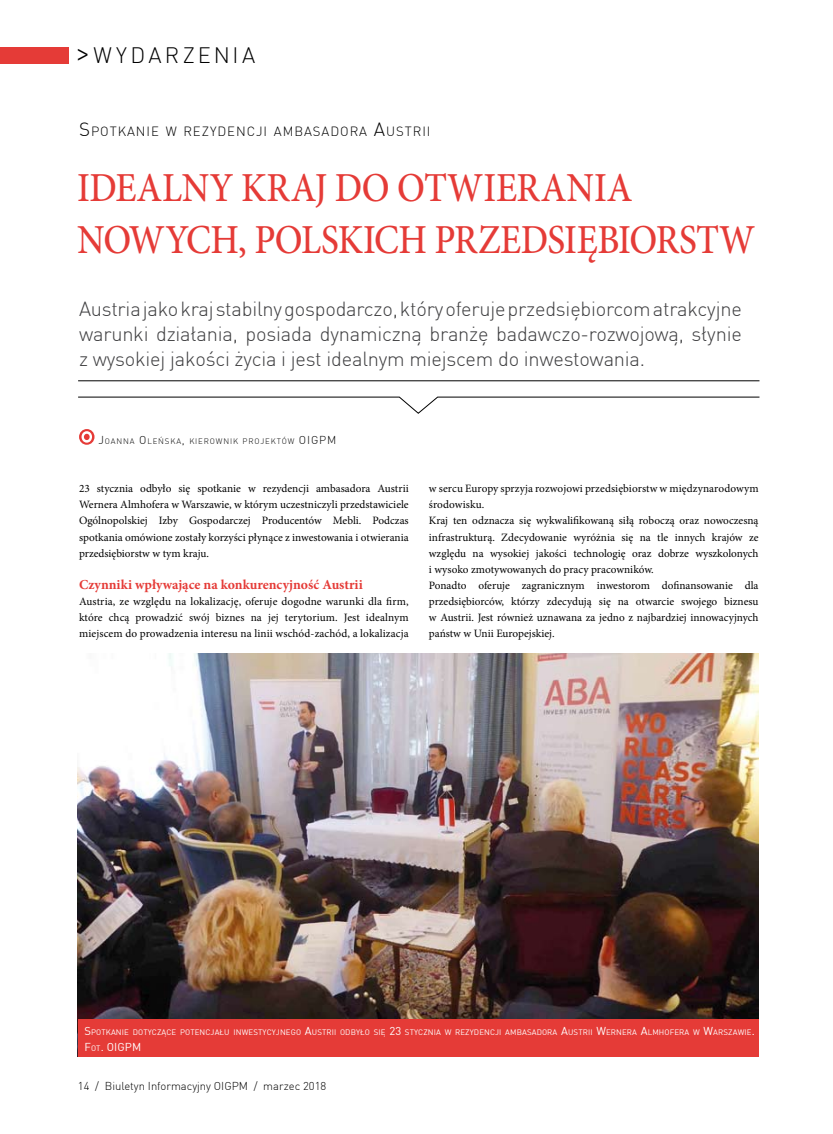
<style>
.page{position:relative;width:833px;height:1134px;background:#fff}
.page>*{position:absolute;margin:0;border:0;box-sizing:border-box;transform-origin:0 0}
.t1{font:500 41.25px/52.5px "Minion Pro";letter-spacing:-.01em;color:#e53b37;scale:.9 1}
.t2{font:300 21.88px "DINCE";letter-spacing:.155em;color:#000}
.t3{font:300 20px/25px "DINCE";letter-spacing:-.01em;color:#3e3e40;text-align:justify}
.t4{font:700 13.75px "Minion Pro";color:#e53b37}
.t5{font:300 13.12px "DINCE";letter-spacing:.07em;color:#000}
.t6{font:11.25px/16.1px "Minion Pro";color:#000;text-align:justify}
.t7{font:300 11.25px "DINCE";color:#000}
.t8{font:11.25px "DINCE";color:#fff}
.t9{font:7.88px "DINCE";letter-spacing:.015em;color:#fff}
.t10{font:300 7.88px "DINCE";letter-spacing:.105em;color:#000}
.s1{font-size:31.25px}
.s2{font-size:18.75px}
.s3{font-size:11.25px}
.s4{font-size:7.88px}
</style>
<div class="page">
<hr style="left:78px;top:381px;width:681px;height:1px;background:#000">
<svg style="left:78px;top:397px;width:682px;height:17px"></svg>
<svg style="left:79px;top:429px;width:15px;height:16px"></svg>
<div style="left:0;top:47px;width:69px;height:17px;background:#e53b37"></div>
<img style="left:78px;top:653px;width:680px;height:366px">
<div style="left:78px;top:1019px;width:680px;height:38px;background:#e53b37"></div>
<h2 class="t2" style="left:75px;top:41px;width:182px"><span class="s1">&gt;</span>WYDARZENIA</h2>
<p class="t5" style="left:79px;top:123px;width:353px"><span class="s2">S</span> POTKANIE W REZYDENCJI AMBASADORA <span class="s2">A</span>USTRII</p>
<h1 class="t1" style="left:77px;top:162px;width:755px">IDEALNY KRAJ DO OTWIERANIA<br>NOWYCH, POLSKICH PRZEDSIĘBIORSTW</h1>
<h3 class="t3" style="left:79px;top:296px;width:664px">Austria jako kraj stabilny gospodarczo, który oferuje przedsiębiorcom atrakcyjne warunki działania, posiada dynamiczną branżę badawczo-rozwojową, słynie z wysokiej jakości życia i jest idealnym miejscem do inwestowania.</h3>
<p class="t10" style="left:99px;top:436px;width:229px"><span class="s3">J</span> OANNA <span class="s3">O</span> LEŃSKA<span class="s3">,</span> KIEROWNIK PROJEKTÓW <span class="s3">OIGPM</span></p>
<p class="t6" style="left:79px;top:480px;width:331px">23 stycznia odbyło się spotkanie w rezydencji ambasadora Austrii Wernera Almhofera w Warszawie, w którym uczestniczyli przedstawiciele Ogólnopolskiej Izby Gospodarczej Producentów Mebli. Podczas spotkania omówione zostały korzyści płynące z inwestowania i otwierania przedsiębiorstw w tym kraju.</p>
<p class="t4" style="left:79px;top:575px;width:285px">Czynniki wpływające na konkurencyjność Austrii</p>
<p class="t6" style="left:79px;top:593px;width:331px">Austria, ze względu na lokalizację, oferuje dogodne warunki dla firm, które chcą prowadzić swój biznes na jej terytorium. Jest idealnym miejscem do prowadzenia interesu na linii wschód-zachód, a lokalizacja</p>
<p class="t6" style="left:429px;top:480px;width:331px;text-align:left">w sercu Europy sprzyja rozwojowi przedsiębiorstw w międzynarodowym środowisku.<br>Kraj ten odznacza się wykwalifikowaną siłą roboczą oraz nowoczesną infrastrukturą. Zdecydowanie wyróżnia się na tle innych krajów ze względu na wysokiej jakości technologię oraz dobrze wyszkolonych i wysoko zmotywowanych do pracy pracowników.<br>Ponadto oferuje zagranicznym inwestorom dofinansowanie dla przedsiębiorców, którzy zdecydują się na otwarcie swojego biznesu w Austrii. Jest również uznawana za jedno z najbardziej innowacyjnych państw w Unii Europejskiej.</p>
<p class="t9" style="left:84px;top:1027px;width:672px"><span class="s3">S</span>POTKANIE DOTYCZĄCE POTENCJAŁU INWESTYCYJNEGO <span class="s3">A</span>USTRII ODBYŁO SIĘ <span class="s3">23</span> STYCZNIA W REZYDENCJI AMBASADORA <span class="s3">A</span>USTRII <span class="s3">W</span>ERNERA <span class="s3">A</span>LMHOFERA W <span class="s3">W</span>ARSZAWIE<span class="s3">.</span></p>
<p class="t8" style="left:84px;top:1039px;width:56px">F<span class="s4">OT</span>. OIGPM</p>
<p class="t7" style="left:78px;top:1079px;width:250px">14 / Biuletyn Informacyjny OIGPM / marzec 2018</p>
</div>
